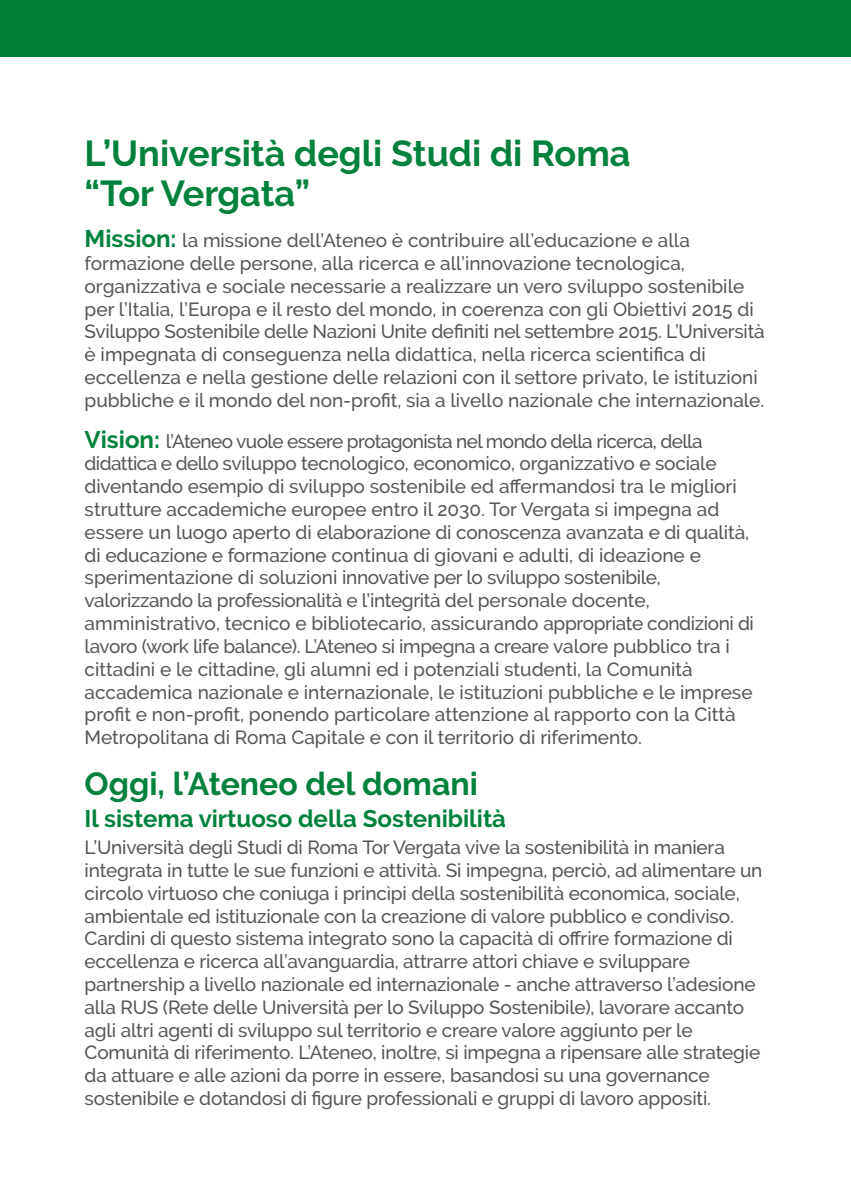
<style>
.page{position:relative;width:851px;height:1191px;background:#fff}
.page>*{position:absolute;margin:0;border:0;box-sizing:border-box;transform-origin:0 0}
.t1{font:700 36px/40px "Raleway";color:#00823c}
.t2{font:700 32px "Raleway";color:#00823c}
.t3{font:700 24px "Raleway";color:#00823c}
.t4{font:500 19px/22.8px "Raleway";letter-spacing:-.01em;color:#575756}
.s1{font-weight:700;font-size:24px;color:#00823c}
</style>
<div class="page">
<div style="left:0;top:0;width:850px;height:57px;background:#007d34"></div>
<h1 class="t1" style="left:85px;top:134px;width:547px">L’Università degli Studi di Roma “Tor Vergata”</h1>
<p class="t4" style="left:85px;top:229px;width:681px"><span class="s1">Mission:</span> la missione dell’Ateneo è contribuire all’educazione e alla formazione delle persone, alla ricerca e all’innovazione tecnologica, organizzativa e sociale necessarie a realizzare un vero sviluppo sostenibile per l’Italia, l’Europa e il resto del mondo, in coerenza con gli Obiettivi 2015 di Sviluppo Sostenibile delle Nazioni Unite definiti nel settembre 2015. L’Università è impegnata di conseguenza nella didattica, nella ricerca scientifica di eccellenza e nella gestione delle relazioni con il settore privato, le istituzioni pubbliche e il mondo del non-profit, sia a livello nazionale che internazionale.</p>
<p class="t4" style="left:85px;top:429px;width:670px"><span class="s1">Vision:</span> l’Ateneo vuole essere protagonista nel mondo della ricerca, della didattica e dello sviluppo tecnologico, economico, organizzativo e sociale diventando esempio di sviluppo sostenibile ed affermandosi tra le migliori strutture accademiche europee entro il 2030. Tor Vergata si impegna ad essere un luogo aperto di elaborazione di conoscenza avanzata e di qualità, di educazione e formazione continua di giovani e adulti, di ideazione e sperimentazione di soluzioni innovative per lo sviluppo sostenibile, valorizzando la professionalità e l’integrità del personale docente, amministrativo, tecnico e bibliotecario, assicurando appropriate condizioni di lavoro (work life balance). L’Ateneo si impegna a creare valore pubblico tra i cittadini e le cittadine, gli alumni ed i potenziali studenti, la Comunità accademica nazionale e internazionale, le istituzioni pubbliche e le imprese profit e non-profit, ponendo particolare attenzione al rapporto con la Città Metropolitana di Roma Capitale e con il territorio di riferimento.</p>
<h2 class="t2" style="left:85px;top:765px;width:395px">Oggi, l’Ateneo del domani</h2>
<p class="t3" style="left:85px;top:805px;width:423px">Il sistema virtuoso della Sostenibilità</p>
<p class="t4" style="left:85px;top:836px;width:679px">L’Università degli Studi di Roma Tor Vergata vive la sostenibilità in maniera integrata in tutte le sue funzioni e attività. Si impegna, perciò, ad alimentare un circolo virtuoso che coniuga i princìpi della sostenibilità economica, sociale, ambientale ed istituzionale con la creazione di valore pubblico e condiviso.<br>Cardini di questo sistema integrato sono la capacità di offrire formazione di eccellenza e ricerca all’avanguardia, attrarre attori chiave e sviluppare partnership a livello nazionale ed internazionale - anche attraverso l’adesione alla RUS (Rete delle Università per lo Sviluppo Sostenibile), lavorare accanto agli altri agenti di sviluppo sul territorio e creare valore aggiunto per le Comunità di riferimento. L’Ateneo, inoltre, si impegna a ripensare alle strategie da attuare e alle azioni da porre in essere, basandosi su una governance sostenibile e dotandosi di figure professionali e gruppi di lavoro appositi.</p>
</div>
